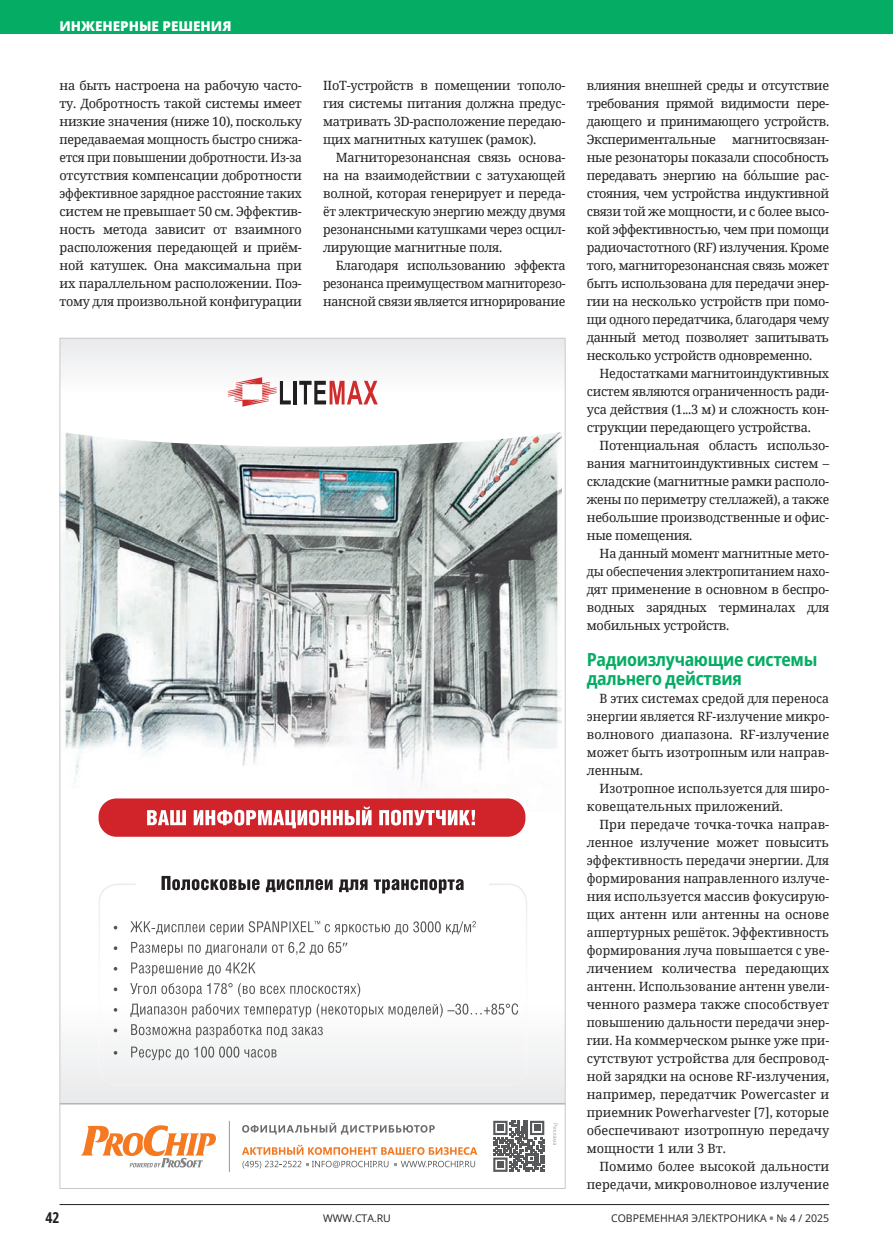
<style>
.page{position:relative;width:893px;height:1251px;background:#fff}
.page>*{position:absolute;margin:0;border:0;box-sizing:border-box;transform-origin:0 0}
.t1{font:700 semi-condensed 18px/18px "Open Sans";letter-spacing:-.02em;color:#04ad63}
.t2{font:700 15px "Open Sans Condensed";color:#231f20}
.t3{font:800 13.5px "Open Sans";color:#fff}
.t4{font:12.75px/18px "Noto Serif";letter-spacing:-.02em;color:#231f20;text-align:justify}
.t5{font:12.75px/18px "Noto Serif";letter-spacing:-.02em;color:#231f20;text-align:justify;scale:.96 1}
.t6{font:12.75px/18px "Noto Serif";color:#231f20}
.t7{font:10.5px "Open Sans";color:#231f20}
.s1{font-weight:800;color:#808285}
</style>
<div class="page">
<div style="left:0;top:0;width:893px;height:34px;background:#04ad63"></div>
<hr style="left:60px;top:1203px;width:769px;height:1px;background:#231f20">
<div style="left:62px;top:1048px;width:502px;height:55px;background:#ececee"></div>
<img style="left:62px;top:446px;width:499px;height:365px">
<svg style="left:59px;top:368px;width:503px;height:78px"></svg>
<div style="left:60px;top:338px;width:505px;height:69px;background:#f4f5f5"></div>
<img style="left:99px;top:883px;width:428px;height:202px">
<svg style="left:228px;top:377px;width:63px;height:29px"></svg>
<hr style="left:294px;top:381px;width:3px;height:23px;background:#231f20">
<svg style="left:299px;top:381px;width:79px;height:23px"></svg>
<div style="left:99px;top:798px;width:426px;height:38px;background:#d1232a;border-radius:18px"></div>
<svg style="left:147px;top:806px;width:328px;height:22px"></svg>
<hr style="left:60px;top:1103px;width:506px;height:1px;background:#939598">
<svg style="left:242px;top:1144px;width:235px;height:10px"></svg>
<hr style="left:229px;top:1120px;width:1px;height:51px;background:#939598">
<svg style="left:553px;top:1123px;width:4px;height:21px"></svg>
<svg style="left:395px;top:1160px;width:80px;height:6px"></svg>
<svg style="left:81px;top:1125px;width:135px;height:42px"></svg>
<svg style="left:242px;top:1160px;width:146px;height:8px"></svg>
<svg style="left:493px;top:1120px;width:51px;height:51px"></svg>
<svg style="left:242px;top:1122px;width:193px;height:12px"></svg>
<svg style="left:114px;top:1046px;width:163px;height:13px"></svg>
<svg style="left:114px;top:1023px;width:209px;height:14px"></svg>
<svg style="left:114px;top:1003px;width:404px;height:14px"></svg>
<svg style="left:114px;top:982px;width:246px;height:14px"></svg>
<svg style="left:114px;top:962px;width:142px;height:13px"></svg>
<svg style="left:114px;top:941px;width:233px;height:14px"></svg>
<svg style="left:114px;top:920px;width:362px;height:14px"></svg>
<svg style="left:162px;top:875px;width:302px;height:18px"></svg>
<p class="t3" style="left:60px;top:17px;width:173px">ИНЖЕНЕРНЫЕ РЕШЕНИЯ</p>
<p class="t4" style="left:60px;top:76px;width:244px">на быть настроена на рабочую часто&shy;ту. Добротность такой системы имеет низкие значения (ниже 10), поскольку передаваемая мощность быстро снижа&shy;ется при повышении добротности. Из-за отсутствия компенсации добротности эффективное зарядное расстояние таких систем не превышает 50 см. Эффектив&shy;ность метода зависит от взаимного расположения передающей и приём&shy;ной катушек. Она максимальна при их параллельном расположении. Поэ&shy;тому для произвольной конфигурации</p>
<p class="t4" style="left:323px;top:76px;width:244px">IIoT-устройств в помещении тополо&shy;гия системы питания должна предус&shy;матривать 3D-расположение передаю&shy;щих магнитных катушек (рамок).</p>
<p class="t4" style="left:323px;top:148px;width:244px;text-indent:13px">Магниторезонансная связь основа&shy;на на взаимодействии с затухающей волной, которая генерирует и переда&shy;ёт электрическую энергию между двумя резонансными катушками через осцил&shy;лирующие магнитные поля.</p>
<p class="t4" style="left:323px;top:256px;width:244px;text-indent:13px">Благодаря использованию эффекта резонанса преимуществом магниторезо&shy;нансной связи является игнорирование</p>
<p class="t4" style="left:587px;top:76px;width:244px">влияния внешней среды и отсутствие требования прямой видимости пере&shy;дающего и принимающего устройств.<br>Экспериментальные</p>
<p class="t4" style="left:587px;top:130px;width:244px;text-indent:145px">магнитосвязан&shy;ные резонаторы показали способность передавать энергию на бόльшие рас&shy;стояния, чем устройства индуктивной связи той же мощности, и с более высо&shy;кой эффективностью, чем при помощи радио частотного (RF) излучения. Кроме того, магниторезонансная связь может быть использована для передачи энер&shy;гии на несколько устройств при помо&shy;щи одного передатчика, благодаря чему данный метод позволяет запитывать несколько устройств одновременно.</p>
<p class="t4" style="left:587px;top:364px;width:244px;text-indent:13px">Недостатками магнитоиндуктивных систем являются ограниченность ради&shy;уса действия (1...3 м) и сложность кон&shy;струкции передающего устройства.</p>
<p class="t4" style="left:587px;top:436px;width:244px;text-indent:13px">Потенциальная область использо&shy;вания магнитоиндуктивных систем – складские (магнитные рамки располо&shy;жены по периметру стеллажей), а также небольшие производственные и офис&shy;ные помещения.</p>
<p class="t4" style="left:587px;top:544px;width:244px;text-indent:13px">На данный момент магнитные мето&shy;ды обеспечения электропитанием нахо&shy;дят применение в основном в беспро&shy;водных зарядных терминалах для мобильных устройств.</p>
<h1 class="t1" style="left:587px;top:650px;width:232px">Радиоизлучающие системы дальнего действия</h1>
<p class="t5" style="left:587px;top:688px;width:254px;text-indent:13px">В этих системах средой для переноса энергии является RF-излучение микро&shy;волнового диапазона. RF-излучение может быть изотропным или направ&shy;ленным.</p>
<p class="t6" style="left:587px;top:778px;width:244px;text-indent:13px">Изотропное используется для широ&shy;ковещательных приложений.</p>
<p class="t4" style="left:587px;top:814px;width:244px;text-indent:13px">При передаче точка-точка направ&shy;ленное излучение может повысить эффективность передачи энергии. Для формирования направленного излуче&shy;ния используется массив фокусирую&shy;щих антенн или антенны на основе аппертурных решёток. Эффективность формирования луча повышается с уве&shy;личением количества передающих антенн. Использование антенн увели&shy;ченного размера также способствует повышению дальности передачи энер&shy;гии. На коммерческом рынке уже при&shy;сутствуют устройства для беспровод&shy;ной зарядки на основе RF-излучения, например, передатчик Powercaster и приемник Powerharvester [7], которые обеспечивают изотропную передачу мощности 1 или 3 Вт.</p>
<p class="t6" style="left:587px;top:1156px;width:244px;text-align:right">Помимо более высокой дальности передачи, микроволновое излучение</p>
<p class="t2" style="left:45px;top:1207px;width:16px">42</p>
<p class="t7" style="left:323px;top:1210px;width:69px">WWW.CTA.RU</p>
<p class="t7" style="left:611px;top:1210px;width:220px">СОВРЕМЕННАЯ ЭЛЕКТРОНИКА <span class="s1">•</span> № 4 / 2025</p>
</div>
